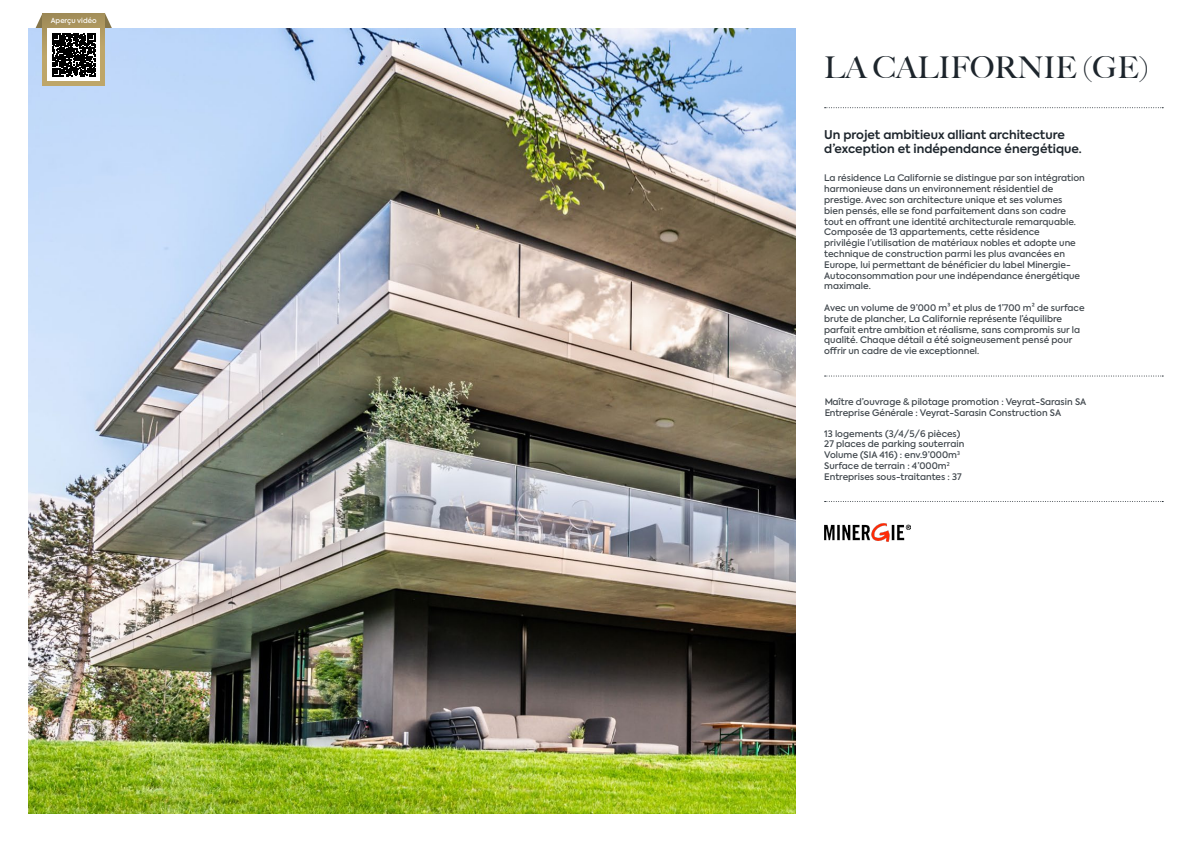
<style>
.page{position:relative;width:1191px;height:842px;background:#fff}
.page>*{position:absolute;margin:0;border:0;box-sizing:border-box;transform-origin:0 0}
.t1{font:500 30px "Big Caslon";color:#1d252c}
.t2{font:600 12px/14.4px "Axiforma";color:#1d252c}
.t3{font:500 9px/10.8px "Axiforma";color:#1d252c}
.t4{font:500 7px "Axiforma";color:#fff}
</style>
<div class="page">
<img style="left:28px;top:28px;width:768px;height:786px">
<img style="left:824px;top:523px;width:86px;height:18px">
<svg style="left:824px;top:376px;width:339px;height:1px"></svg>
<svg style="left:824px;top:501px;width:339px;height:1px"></svg>
<svg style="left:824px;top:107px;width:339px;height:1px"></svg>
<div style="left:43px;top:13px;width:62px;height:73px;background:#bea669"></div>
<div style="left:47px;top:28px;width:53px;height:53px;background:#fff"></div>
<svg style="left:35px;top:13px;width:77px;height:63px"></svg>
<p class="t4" style="left:51px;top:16px;width:47px">Aperçu vidéo</p>
<h1 class="t1" style="left:824px;top:43px;width:325px">LA CALIFORNIE (GE)</h1>
<h2 class="t2" style="left:824px;top:127px;width:259px">Un projet ambitieux alliant architecture d’exception et indépendance énergétique.</h2>
<p class="t3" style="left:824px;top:173px;width:262px">La résidence La Californie se distingue par son intégration harmonieuse dans un environnement résidentiel de prestige. Avec son architecture unique et ses volumes<br>bien pensés, elle se fond parfaitement dans son cadre tout en offrant une identité architecturale remarquable.<br>Composée de 13 appartements, cette résidence<br>privilégie l’utilisation de matériaux nobles et adopte une technique de construction parmi les plus avancées en Europe, lui permettant de bénéficier du label Minergie-Autoconsommation pour une indépendance énergétique maximale.</p>
<p class="t3" style="left:824px;top:303px;width:262px">Avec un volume de 9’000 m³ et plus de 1’700 m² de surface brute de plancher, La Californie représente l’équilibre parfait entre ambition et réalisme, sans compromis sur la qualité. Chaque détail a été soigneusement pensé pour offrir un cadre de vie exceptionnel.</p>
<p class="t3" style="left:824px;top:396px;width:263px">Maître d’ouvrage &amp; pilotage promotion : Veyrat-Sarasin SA<br>Entreprise Générale : Veyrat-Sarasin Construction SA</p>
<p class="t3" style="left:824px;top:428px;width:142px">13 logements (3/4/5/6 pièces)<br>27 places de parking souterrain<br>Volume (SIA 416) : env.9’000m<sup>3<br></sup>Surface de terrain : 4’000m<sup>2<br></sup>Entreprises sous-traitantes : 37</p>
</div>
